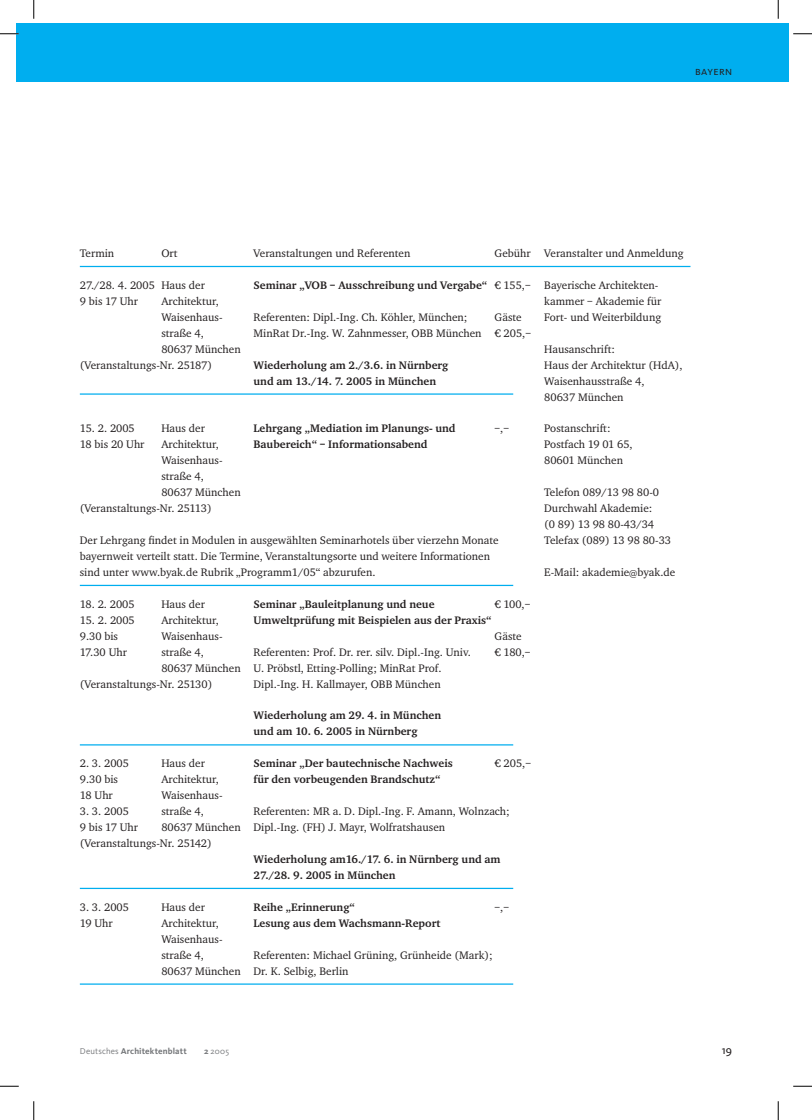
<style>
.page{position:relative;width:812px;height:1120px;background:#fff}
.page>*{position:absolute;margin:0;border:0;box-sizing:border-box;transform-origin:0 0}
.t1{font:11.88px "Kievit Regular SC";letter-spacing:.03em;color:#231f20}
.t2{font:11.88px "Kievit";color:#231f20}
.t3{font:11.25px/16px "Charter EF";color:#231f20}
.t4{font:700 11.25px/16px "Charter EF";color:#231f20}
.t5{font:700 8.75px "Kievit";letter-spacing:.015em;color:#76787b}
.t6{font:8.75px "Kievit";color:#76787b}
.s1{font-weight:400}
.s2{font-weight:700}
</style>
<div class="page">
<div style="left:16px;top:23px;width:18px;height:59px;background:#00aeef"></div>
<div style="left:34px;top:23px;width:754px;height:59px;background:#00aeef"></div>
<hr style="left:80px;top:266px;width:610px;height:1px;background:#00aeef">
<hr style="left:80px;top:393px;width:433px;height:2px;background:#00aeef">
<hr style="left:80px;top:585px;width:433px;height:1px;background:#00aeef">
<hr style="left:80px;top:744px;width:433px;height:1px;background:#00aeef">
<hr style="left:80px;top:888px;width:433px;height:1px;background:#00aeef">
<hr style="left:80px;top:983px;width:433px;height:2px;background:#00aeef">
<svg style="left:0;top:33px;width:19px;height:2px"></svg>
<svg style="left:793px;top:33px;width:19px;height:2px"></svg>
<svg style="left:0;top:1086px;width:19px;height:1px"></svg>
<svg style="left:793px;top:1086px;width:19px;height:1px"></svg>
<svg style="left:33px;top:0;width:2px;height:19px"></svg>
<svg style="left:33px;top:1101px;width:2px;height:19px"></svg>
<svg style="left:777px;top:0;width:2px;height:19px"></svg>
<svg style="left:777px;top:1101px;width:2px;height:19px"></svg>
<p class="t1" style="left:695px;top:63px;width:38px">bayern</p>
<p class="t3" style="left:80px;top:245px;width:36px">Termin</p>
<p class="t3" style="left:161px;top:245px;width:18px">Ort</p>
<p class="t3" style="left:253px;top:245px;width:158px">Veranstaltungen und Referenten</p>
<p class="t3" style="left:494px;top:245px;width:191px">Gebühr Veranstalter und Anmeldung</p>
<p class="t3" style="left:80px;top:277px;width:127px">27./28. 4. 2005 Haus der</p>
<p class="t4" style="left:253px;top:277px;width:406px">Seminar „VOB – Ausschreibung und Vergabe“ <span class="s1">€ 155,– Bayerische Architekten-</span></p>
<p class="t3" style="left:80px;top:293px;width:60px">9 bis 17 Uhr</p>
<p class="t3" style="left:161px;top:293px;width:59px">Architektur,</p>
<p class="t3" style="left:544px;top:293px;width:118px">kammer – Akademie für</p>
<p class="t3" style="left:161px;top:309px;width:63px">Waisenhaus-</p>
<p class="t3" style="left:253px;top:309px;width:215px">Referenten: Dipl.-Ing. Ch. Köhler, München;</p>
<p class="t3" style="left:494px;top:309px;width:28px">Gäste</p>
<p class="t3" style="left:544px;top:309px;width:118px">Fort- und Weiterbildung</p>
<p class="t3" style="left:161px;top:325px;width:44px">straße 4,</p>
<p class="t3" style="left:253px;top:325px;width:279px">MinRat Dr.-Ing. W. Zahnmesser, OBB München € 205,–</p>
<p class="t3" style="left:161px;top:341px;width:81px">80637 München</p>
<p class="t3" style="left:544px;top:341px;width:72px">Hausanschrift:</p>
<p class="t3" style="left:80px;top:357px;width:134px">(Veranstaltungs-Nr. 25187)</p>
<p class="t4" style="left:253px;top:357px;width:196px">Wiederholung am 2./3.6. in Nürnberg</p>
<p class="t3" style="left:544px;top:357px;width:140px">Haus der Architektur (HdA),</p>
<p class="t4" style="left:253px;top:373px;width:184px">und am 13./14. 7. 2005 in München</p>
<p class="t3" style="left:544px;top:373px;width:102px">Waisenhausstraße 4,<br>80637 München</p>
<p class="t3" style="left:80px;top:420px;width:56px">15. 2. 2005</p>
<p class="t3" style="left:161px;top:420px;width:45px">Haus der</p>
<p class="t4" style="left:253px;top:420px;width:203px">Lehrgang „Mediation im Planungs- und</p>
<p class="t3" style="left:494px;top:420px;width:16px">–,–</p>
<p class="t3" style="left:544px;top:420px;width:68px">Postanschrift:</p>
<p class="t3" style="left:80px;top:436px;width:66px">18 bis 20 Uhr</p>
<p class="t3" style="left:161px;top:436px;width:59px">Architektur,</p>
<p class="t4" style="left:253px;top:436px;width:175px">Baubereich“ – Informationsabend</p>
<p class="t3" style="left:544px;top:436px;width:90px">Postfach 19 01 65,</p>
<p class="t3" style="left:161px;top:452px;width:63px">Waisenhaus-</p>
<p class="t3" style="left:544px;top:452px;width:80px">80601 München</p>
<p class="t3" style="left:161px;top:468px;width:81px">straße 4,<br>80637 München</p>
<p class="t3" style="left:544px;top:484px;width:116px">Telefon 089/13 98 80-0</p>
<p class="t3" style="left:80px;top:500px;width:133px">(Veranstaltungs-Nr. 25113)</p>
<p class="t3" style="left:544px;top:500px;width:111px">Durchwahl Akademie: (0 89) 13 98 80-43/34</p>
<p class="t3" style="left:80px;top:532px;width:420px">Der Lehrgang findet in Modulen in ausgewählten Seminarhotels über vierzehn Monate</p>
<p class="t3" style="left:544px;top:532px;width:128px">Telefax (089) 13 98 80-33</p>
<p class="t3" style="left:80px;top:548px;width:412px">bayernweit verteilt statt. Die Termine, Veranstaltungsorte und weitere Informationen sind unter www.byak.de Rubrik „Programm1/05“ abzurufen.</p>
<p class="t3" style="left:544px;top:564px;width:133px">E-Mail: akademie@byak.de</p>
<p class="t3" style="left:80px;top:596px;width:56px">18. 2. 2005</p>
<p class="t3" style="left:161px;top:596px;width:45px">Haus der</p>
<p class="t4" style="left:253px;top:596px;width:182px">Seminar „Bauleitplanung und neue</p>
<p class="t3" style="left:494px;top:596px;width:37px">€ 100,–</p>
<p class="t3" style="left:80px;top:612px;width:57px">15. 2. 2005</p>
<p class="t3" style="left:161px;top:612px;width:59px">Architektur,</p>
<p class="t4" style="left:253px;top:612px;width:239px">Umweltprüfung mit Beispielen aus der Praxis“</p>
<p class="t3" style="left:80px;top:628px;width:40px">9.30 bis</p>
<p class="t3" style="left:161px;top:628px;width:63px">Waisenhaus-</p>
<p class="t3" style="left:494px;top:628px;width:28px">Gäste</p>
<p class="t3" style="left:80px;top:644px;width:49px">17.30 Uhr</p>
<p class="t3" style="left:161px;top:644px;width:44px">straße 4,</p>
<p class="t3" style="left:253px;top:644px;width:219px">Referenten: Prof. Dr. rer. silv. Dipl.-Ing. Univ.</p>
<p class="t3" style="left:494px;top:644px;width:37px">€ 180,–</p>
<p class="t3" style="left:80px;top:660px;width:363px;text-indent:81px">80637 München U. Pröbstl, Etting-Polling; MinRat Prof. (Veranstaltungs-Nr. 25130)</p>
<p class="t3" style="left:253px;top:675px;width:189px">Dipl.-Ing. H. Kallmayer, OBB München</p>
<p class="t4" style="left:253px;top:707px;width:189px">Wiederholung am 29. 4. in München und am 10. 6. 2005 in Nürnberg</p>
<p class="t3" style="left:80px;top:755px;width:51px">2. 3. 2005</p>
<p class="t3" style="left:161px;top:755px;width:45px">Haus der</p>
<p class="t4" style="left:253px;top:755px;width:201px">Seminar „Der bautechnische Nachweis</p>
<p class="t3" style="left:494px;top:755px;width:38px">€ 205,–</p>
<p class="t3" style="left:80px;top:771px;width:40px">9.30 bis</p>
<p class="t3" style="left:161px;top:771px;width:59px">Architektur,</p>
<p class="t4" style="left:253px;top:771px;width:188px">für den vorbeugenden Brandschutz“</p>
<p class="t3" style="left:80px;top:787px;width:35px">18 Uhr</p>
<p class="t3" style="left:161px;top:787px;width:63px">Waisenhaus-</p>
<p class="t3" style="left:80px;top:803px;width:51px">3. 3. 2005</p>
<p class="t3" style="left:161px;top:803px;width:44px">straße 4,</p>
<p class="t3" style="left:253px;top:803px;width:258px">Referenten: MR a. D. Dipl.-Ing. F. Amann, Wolnzach;</p>
<p class="t3" style="left:80px;top:819px;width:60px">9 bis 17 Uhr</p>
<p class="t3" style="left:80px;top:819px;width:367px;text-indent:81px">80637 München Dipl.-Ing. (FH) J. Mayr, Wolfratshausen (Veranstaltungs-Nr. 25142)</p>
<p class="t4" style="left:253px;top:851px;width:248px">Wiederholung am16./17. 6. in Nürnberg und am<br>27./28. 9. 2005 in München</p>
<p class="t3" style="left:80px;top:899px;width:51px">3. 3. 2005</p>
<p class="t3" style="left:161px;top:899px;width:45px">Haus der</p>
<p class="t4" style="left:253px;top:899px;width:103px">Reihe „Erinnerung“</p>
<p class="t3" style="left:494px;top:899px;width:16px">–,–</p>
<p class="t3" style="left:80px;top:915px;width:34px">19 Uhr</p>
<p class="t3" style="left:161px;top:915px;width:59px">Architektur,</p>
<p class="t4" style="left:253px;top:915px;width:188px">Lesung aus dem Wachsmann-Report</p>
<p class="t3" style="left:161px;top:931px;width:63px">Waisenhaus&shy;straße 4,</p>
<p class="t3" style="left:161px;top:947px;width:333px;text-indent:92px">Referenten: Michael Grüning, Grünheide (Mark);<br>80637 München Dr. K. Selbig, Berlin</p>
<p class="t5" style="left:80px;top:1046px;width:108px"><span class="s1">Deutsches</span> Architektenblatt</p>
<p class="t6" style="left:204px;top:1046px;width:26px"><span class="s2">2</span> 2005</p>
<p class="t2" style="left:721px;top:1043px;width:12px">19</p>
</div>
